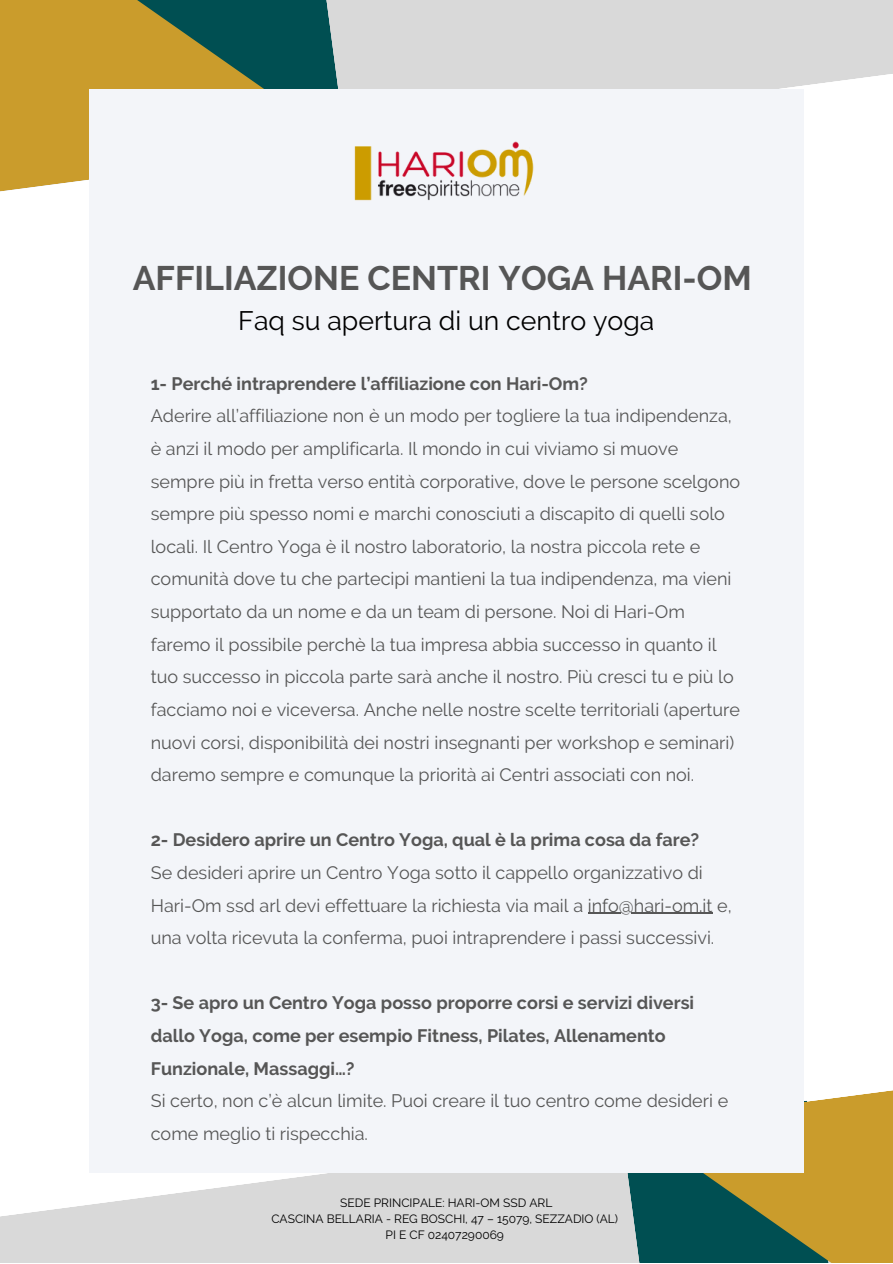
<style>
.page{position:relative;width:893px;height:1264px;background:#fff}
.page>*{position:absolute;margin:0;border:0;box-sizing:border-box;transform-origin:0 0}
.t1{font:700 33.9px "Raleway";color:#565656}
.t2{font:26.7px "Raleway";color:#000}
.t3{font:18px/32.5px "Raleway";color:#565656}
.t4{font:700 18px/32.5px "Raleway";color:#565656}
.t5{font:12px "Raleway";color:#000}
</style>
<div class="page">
<svg style="left:0;top:1173px;width:621px;height:89px;background:#ddd"></svg>
<svg style="left:345px;top:0;width:547px;height:221px;fill:#d9d9d9"></svg>
<svg style="left:621px;top:1173px;width:12px;height:89px"></svg>
<svg style="left:633px;top:1037px;width:259px;height:225px;fill:#ca9c2c"></svg>
<svg style="left:0;top:0;width:345px;height:192px;background:#8f883e"></svg>
<div style="left:89px;top:89px;width:714px;height:1084px;background:#f3f5f9"></div>
<hr style="left:587px;top:912px;width:125px;height:1px;background:#565656">
<img style="left:354px;top:141px;width:180px;height:60px">
<p class="t1" style="left:133px;top:258px;width:620px">AFFILIAZIONE CENTRI YOGA HARI-OM</p>
<p class="t2" style="left:238px;top:304px;width:417px">Faq su apertura di un centro yoga</p>
<p class="t4" style="left:151px;top:367px;width:438px">1- Perché intraprendere l’affiliazione con Hari-Om?</p>
<p class="t3" style="left:151px;top:400px;width:591px">Aderire all’affiliazione non è un modo per togliere la tua indipendenza, è anzi il modo per amplificarla. Il mondo in cui viviamo si muove sempre più in fretta verso entità corporative, dove le persone scelgono sempre più spesso nomi e marchi conosciuti a discapito di quelli solo locali. Il Centro Yoga è il nostro laboratorio, la nostra piccola rete e comunità dove tu che partecipi mantieni la tua indipendenza, ma vieni supportato da un nome e da un team di persone. Noi di Hari-Om faremo il possibile perchè la tua impresa abbia successo in quanto il tuo successo in piccola parte sarà anche il nostro. Più cresci tu e più lo facciamo noi e viceversa. Anche nelle nostre scelte territoriali (aperture nuovi corsi, disponibilità dei nostri insegnanti per workshop e seminari) daremo sempre e comunque la priorità ai Centri associati con noi.</p>
<p class="t4" style="left:151px;top:823px;width:550px">2- Desidero aprire un Centro Yoga, qual è la prima cosa da fare?</p>
<p class="t3" style="left:151px;top:856px;width:582px">Se desideri aprire un Centro Yoga sotto il cappello organizzativo di<br>Hari-Om ssd arl devi effettuare la richiesta via mail a info@hari-om.it e, una volta ricevuta la conferma, puoi intraprendere i passi successivi.</p>
<p class="t4" style="left:151px;top:986px;width:545px">3- Se apro un Centro Yoga posso proporre corsi e servizi diversi dallo Yoga, come per esempio Fitness, Pilates, Allenamento<br>Funzionale, Massaggi…?</p>
<p class="t3" style="left:151px;top:1084px;width:579px">Si certo, non c’è alcun limite. Puoi creare il tuo centro come desideri e come meglio ti rispecchia.</p>
<p class="t5" style="left:340px;top:1195px;width:213px">SEDE PRINCIPALE: HARI-OM SSD ARL</p>
<p class="t5" style="left:271px;top:1211px;width:348px">CASCINA BELLARIA - REG BOSCHI, 47 – 15079, SEZZADIO (AL)</p>
<p class="t5" style="left:385px;top:1227px;width:120px">PI E CF 02407290069</p>
</div>
